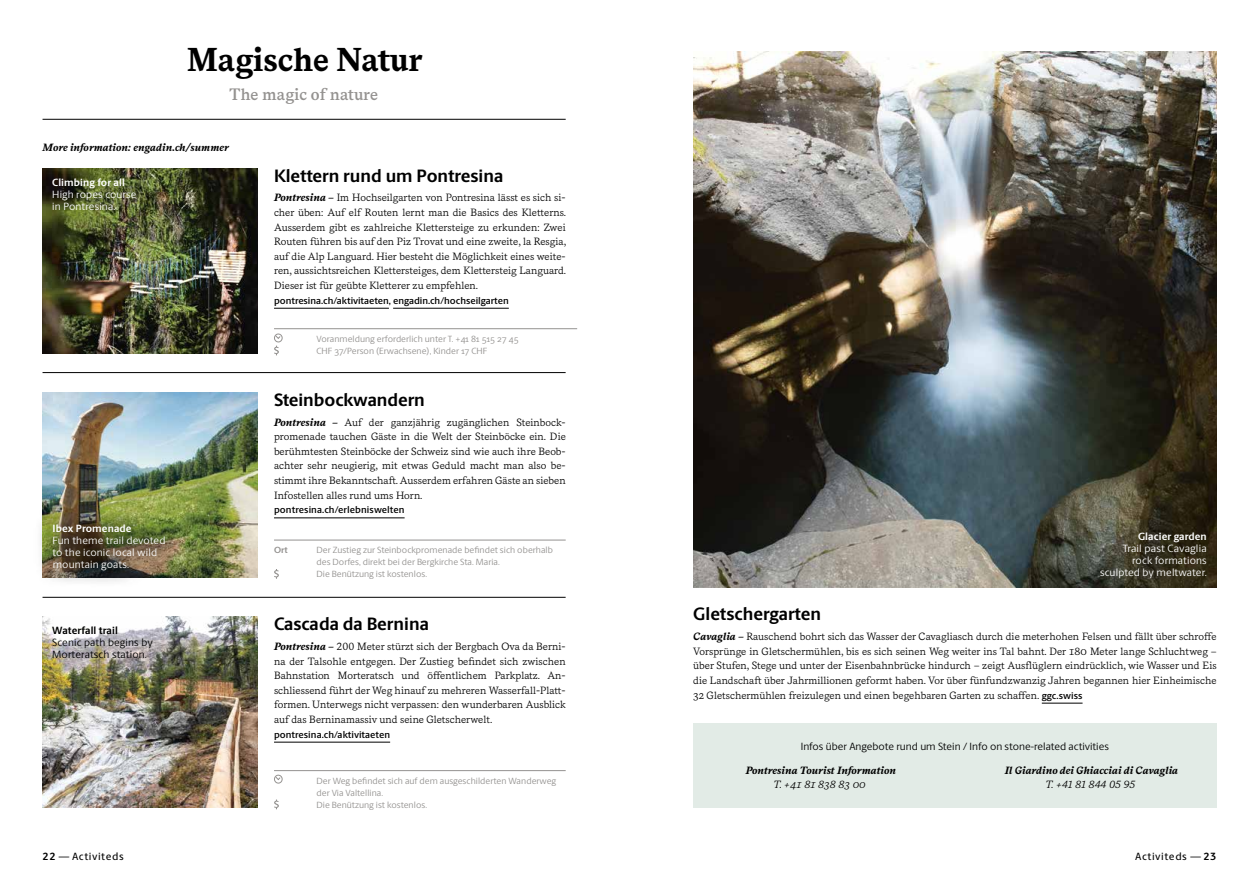
<style>
.page{position:relative;width:1259px;height:893px;background:#fff}
.page>*{position:absolute;margin:0;border:0;box-sizing:border-box;transform-origin:0 0}
.t1{font:700 33px "Messina Serif";color:#000}
.t2{font:700 18px "Berlingske Sans";letter-spacing:-.005em;color:#000}
.t3{font:600 16.5px "Messina Serif";letter-spacing:.01em;color:#949290}
.t4{font:10.5px/14.7px "Messina Serif";color:#000;text-align:justify}
.t5{font:10.5px/12px "Berlingske Sans";letter-spacing:.015em;color:#fff}
.t6{font:10.5px/12px "Berlingske Sans";letter-spacing:.005em;color:#000}
.t7{font:italic 700 10.5px "Messina Serif";color:#000}
.t8{font:700 10.5px "Berlingske Sans";letter-spacing:.01em;color:#fff}
.t9{font:italic 10.5px "Messina Serif";color:#000}
.t10{font:500 10.5px "Berlingske Sans";letter-spacing:.05em;color:#000}
.t11{font:700 10.5px "Berlingske Sans";letter-spacing:.01em;color:#000}
.t12{font:9.75px "Berlingske Sans D Bd";color:#000}
.t13{font:9px/12px "Berlingske Sans";letter-spacing:.005em;color:#949290}
.t14{font:700 9px "Berlingske Sans";color:#949290}
.s1{font-weight:700;font-style:italic}
.s2{font-family:"Berlingske Sans D Bd";font-size:9.75px}
.s3{font-weight:700}
</style>
<div class="page">
<hr style="left:43px;top:372px;width:522px;height:1px;background:#000">
<hr style="left:43px;top:597px;width:522px;height:1px;background:#000">
<img style="left:43px;top:168px;width:214px;height:185px">
<img style="left:43px;top:392px;width:214px;height:185px">
<img style="left:43px;top:617px;width:214px;height:191px">
<hr style="left:274px;top:308px;width:115px;height:1px;background:#000">
<hr style="left:393px;top:308px;width:116px;height:1px;background:#000">
<hr style="left:274px;top:518px;width:130px;height:1px;background:#000">
<hr style="left:274px;top:742px;width:116px;height:1px;background:#000">
<hr style="left:274px;top:540px;width:292px;height:1px;background:#949290">
<svg style="left:274px;top:569px;width:5px;height:10px"></svg>
<hr style="left:274px;top:770px;width:292px;height:1px;background:#949290">
<div style="left:274px;top:774px;width:9px;height:10px;border:1px solid #949290;border-radius:50%"></div>
<svg style="left:275px;top:776px;width:6px;height:5px"></svg>
<svg style="left:274px;top:799px;width:5px;height:10px"></svg>
<hr style="left:43px;top:119px;width:523px;height:1px;background:#000">
<hr style="left:1041px;top:703px;width:41px;height:1px;background:#000">
<img style="left:693px;top:51px;width:523px;height:536px">
<div style="left:693px;top:724px;width:523px;height:84px;background:#e2ebe6"></div>
<div style="left:34px;top:505px;width:150px;height:84px;background:#000;opacity:.55"></div>
<hr style="left:274px;top:328px;width:303px;height:1px;background:#949290">
<div style="left:274px;top:333px;width:9px;height:10px;border:1px solid #949290;border-radius:50%"></div>
<svg style="left:275px;top:335px;width:6px;height:5px"></svg>
<svg style="left:274px;top:346px;width:5px;height:9px"></svg>
<h1 class="t1" style="left:187px;top:34px;width:237px">Magische Natur</h1>
<h3 class="t3" style="left:230px;top:82px;width:150px">The magic of nature</h3>
<p class="t7" style="left:43px;top:140px;width:188px">More information: engadin.ch/summer</p>
<p class="t8" style="left:52px;top:174px;width:74px">Climbing for all</p>
<p class="t5" style="left:52px;top:188px;width:86px">High ropes course in Pontresina.</p>
<h2 class="t2" style="left:274px;top:162px;width:231px">Klettern rund um Pontresina</h2>
<p class="t4" style="left:274px;top:190px;width:294px"><span class="s1">Pontresina –</span> Im Hochseilgarten von Pontresina lässt es sich si&shy;cher üben: Auf elf Routen lernt man die Basics des Kletterns.<br>Ausserdem gibt es zahlreiche Klettersteige zu erkunden: Zwei Routen führen bis auf den Piz Trovat und eine zweite, la Resgia, auf die Alp Languard. Hier besteht die Möglichkeit eines weite&shy;ren, aussichtsreichen Klettersteiges, dem Klettersteig Languard.<br>Dieser ist für geübte Kletterer zu empfehlen.</p>
<p class="t12" style="left:274px;top:293px;width:236px">pontresina.ch/aktivitaeten, engadin.ch/hochseilgarten</p>
<p class="t13" style="left:316px;top:332px;width:204px">Voranmeldung erforderlich unter T. +41 81 515 27 45<br>CHF 37/Person (Erwachsene), Kinder 17 CHF</p>
<h2 class="t2" style="left:274px;top:386px;width:152px">Steinbockwandern</h2>
<p class="t4" style="left:274px;top:414px;width:293px;text-align:left"><span class="s1">Pontresina –</span> Auf der ganzjährig zugänglichen Steinbock&shy;promenade tauchen Gäste in die Welt der Steinböcke ein. Die berühmtesten Steinböcke der Schweiz sind wie auch ihre Beob&shy;achter sehr neugierig, mit etwas Geduld macht man also be&shy;stimmt ihre Bekanntschaft. Ausserdem erfahren Gäste an sieben Infostellen alles rund ums Horn.</p>
<p class="t12" style="left:274px;top:503px;width:132px">pontresina.ch/erlebniswelten</p>
<p class="t8" style="left:53px;top:520px;width:80px">Ibex Promenade</p>
<p class="t5" style="left:52px;top:534px;width:114px">Fun theme trail devoted to the iconic local wild mountain goats.</p>
<p class="t8" style="left:1138px;top:529px;width:70px">Glacier garden</p>
<p class="t5" style="left:1100px;top:542px;width:108px;text-align:right">Trail past Cavaglia rock formations sculpted by meltwater.</p>
<p class="t14" style="left:274px;top:543px;width:15px">Ort</p>
<p class="t13" style="left:316px;top:544px;width:238px">Der Zustieg zur Steinbockpromenade befindet sich oberhalb des Dorfes, direkt bei der Bergkirche Sta. Maria.<br>Die Benützung ist kostenlos.</p>
<p class="t11" style="left:52px;top:623px;width:67px">Waterfall trail</p>
<p class="t6" style="left:52px;top:636px;width:102px">Scenic path begins by<br>Morteratsch station.</p>
<h2 class="t2" style="left:274px;top:611px;width:156px">Cascada da Bernina</h2>
<p class="t4" style="left:274px;top:638px;width:293px"><span class="s1">Pontresina –</span> 200 Meter stürzt sich der Bergbach Ova da Berni&shy;na der Talsohle entgegen. Der Zustieg befindet sich zwischen Bahnstation Morteratsch und öffentlichem Parkplatz. An&shy;schliessend führt der Weg hinauf zu mehreren Wasserfall-Platt&shy;formen. Unterwegs nicht verpassen: den wunderbaren Ausblick auf das Berninamassiv und seine Gletscherwelt.</p>
<p class="t12" style="left:274px;top:727px;width:118px">pontresina.ch/aktivitaeten</p>
<p class="t13" style="left:316px;top:774px;width:241px">Der Weg befindet sich auf dem ausgeschilderten Wanderweg der Via Valtellina.<br>Die Benützung ist kostenlos.</p>
<h2 class="t2" style="left:693px;top:601px;width:129px">Gletschergarten</h2>
<p class="t4" style="left:693px;top:629px;width:525px"><span class="s1">Cavaglia –</span> Rauschend bohrt sich das Wasser der Cavagliasch durch die meterhohen Felsen und fällt über schroffe Vorsprünge in Gletschermühlen, bis es sich seinen Weg weiter ins Tal bahnt. Der 180 Meter lange Schluchtweg – über Stufen, Stege und unter der Eisenbahnbrücke hindurch – zeigt Ausflüglern eindrücklich, wie Wasser und Eis die Landschaft über Jahrmillionen geformt haben. Vor über fünfundzwanzig Jahren begannen hier Einheimische 32 Gletschermühlen freizulegen und einen begehbaren Garten zu schaffen. <span class="s2">ggc.swiss</span></p>
<p class="t6" style="left:800px;top:740px;width:310px">Infos über Angebote rund um Stein / Info on stone-related activities</p>
<p class="t7" style="left:745px;top:762px;width:152px">Pontresina Tourist Information</p>
<p class="t9" style="left:773px;top:777px;width:94px">T. +41 81 838 83 00</p>
<p class="t7" style="left:1004px;top:762px;width:175px">Il Giardino dei Ghiacciai di Cavaglia</p>
<p class="t9" style="left:1045px;top:777px;width:91px">T. +41 81 844 05 95</p>
<p class="t10" style="left:43px;top:848px;width:83px"><span class="s3">22</span> — Activiteds</p>
<p class="t10" style="left:1135px;top:848px;width:83px">Activiteds — <span class="s3">23</span></p>
</div>
